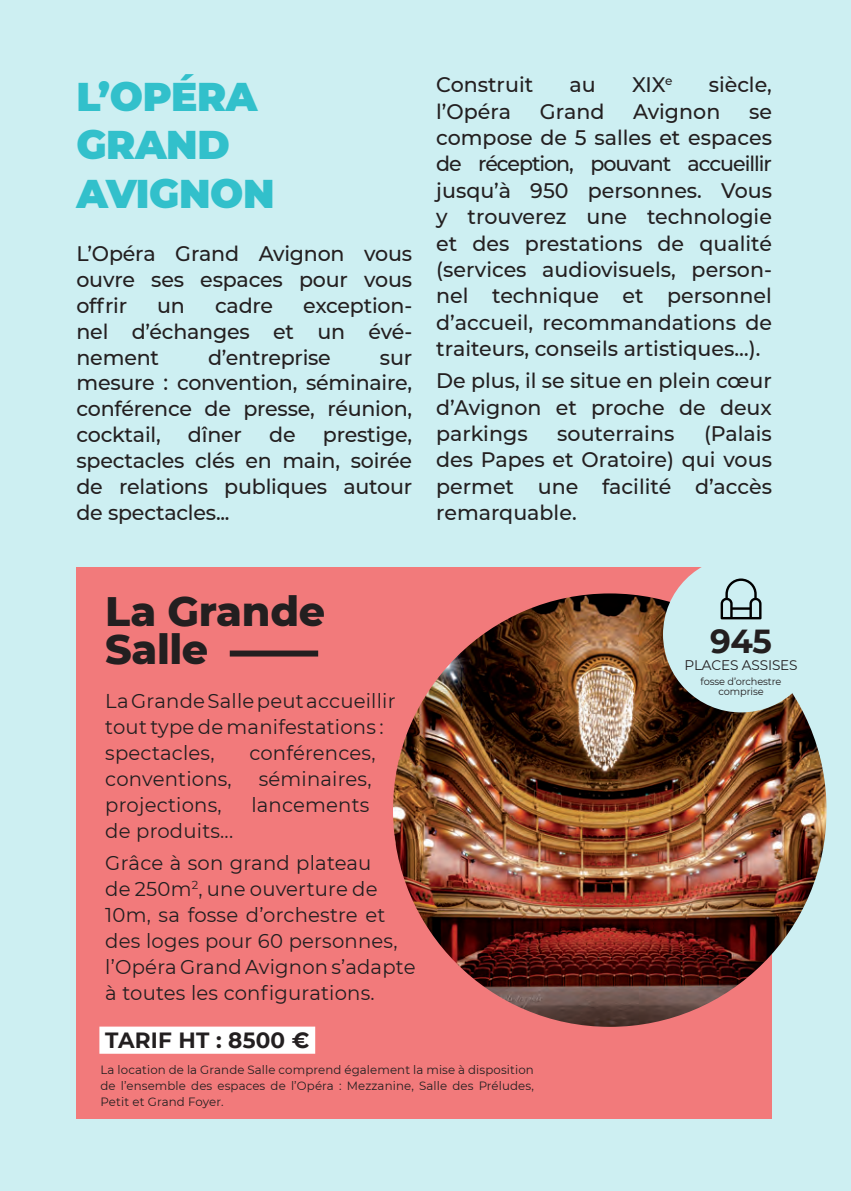
<style>
.page{position:relative;width:851px;height:1191px;background:#fff}
.page>*{position:absolute;margin:0;border:0;box-sizing:border-box;transform-origin:0 0}
.t1{font:800 42px/38px "Montserrat";letter-spacing:-.01em;color:#231f20}
.t2{font:900 40px/48.6px "Montserrat";letter-spacing:-.01em;color:#32c0cb}
.t3{font:700 33.2px "Montserrat";color:#231f20}
.t4{font:700 22px "Montserrat";letter-spacing:.01em;color:#231f20}
.t5{font:500 21px/26.4px "Montserrat";letter-spacing:-.01em;color:#231f20;text-align:justify}
.t6{font:20px/26px "Montserrat";letter-spacing:.01em;color:#231f20}
.t7{font:14px "Montserrat";letter-spacing:-.01em;color:#231f20}
.t8{font:12px/16px "Montserrat";letter-spacing:.01em;color:#231f20;text-align:justify}
.t9{font:10px "Montserrat";letter-spacing:-.01em;color:#231f20}
</style>
<div class="page">
<div style="left:0;top:0;width:850px;height:1191px;background:#cdeff2"></div>
<div style="left:76px;top:567px;width:695px;height:552px;background:#f27a7b"></div>
<div style="left:99px;top:1026px;width:216px;height:27px;background:#fff"></div>
<div style="left:230px;top:650px;width:88px;height:6px;background:#231f20"></div>
<img style="left:393px;top:593px;width:433px;height:433px;border-radius:217px">
<div style="left:663px;top:556px;width:156px;height:156px;background:#cdeff2;border-radius:50%"></div>
<svg style="left:720px;top:578px;width:41px;height:41px"></svg>
<p class="t2" style="left:76px;top:70px;width:200px">L’OPÉRA<br>GRAND<br>AVIGNON</p>
<p class="t5" style="left:76px;top:240px;width:337px;line-height:25.8px">L’Opéra Grand Avignon vous ouvre ses espaces pour vous offrir</p>
<p class="t5" style="left:76px;top:291px;width:337px;line-height:25.8px;text-indent:227px">exception&shy;nel d’échanges et un évé&shy;nement</p>
<p class="t5" style="left:157px;top:291px;width:29px">un</p>
<p class="t5" style="left:215px;top:291px;width:60px">cadre</p>
<p class="t5" style="left:208px;top:343px;width:124px">d’entreprise</p>
<p class="t5" style="left:76px;top:343px;width:337px;line-height:25.8px;text-indent:303px">sur mesure : convention, séminaire, conférence de presse, réunion, cocktail,</p>
<p class="t5" style="left:76px;top:421px;width:337px;line-height:25.8px;text-indent:246px">prestige, spectacles clés en main, soirée de relations publiques autour de spectacles...</p>
<p class="t5" style="left:188px;top:421px;width:56px">dîner</p>
<p class="t5" style="left:269px;top:421px;width:28px">de</p>
<p class="t5" style="left:436px;top:71px;width:98px">Construit</p>
<p class="t5" style="left:569px;top:71px;width:28px">au</p>
<p class="t5" style="left:632px;top:71px;width:42px">XIX<sup>e</sup></p>
<p class="t5" style="left:708px;top:71px;width:65px">siècle,</p>
<p class="t5" style="left:436px;top:97px;width:76px">l’Opéra</p>
<p class="t5" style="left:539px;top:97px;width:66px">Grand</p>
<p class="t5" style="left:633px;top:97px;width:89px">Avignon</p>
<p class="t5" style="left:436px;top:97px;width:337px;text-indent:313px">se compose de 5 salles et espaces de réception, pouvant accueillir jusqu’à 950 personnes. Vous y trouverez une technologie et des prestations de qualité (services audiovisuels, person&shy;nel technique et personnel d’accueil, recommandations de traiteurs, conseils artistiques…).</p>
<p class="t5" style="left:436px;top:367px;width:337px">De plus, il se situe en plein cœur d’Avignon et proche de deux parkings</p>
<p class="t5" style="left:436px;top:419px;width:337px;text-indent:268px">(Palais des Papes et Oratoire) qui vous permet une facilité d’accès remarquable.</p>
<p class="t5" style="left:557px;top:419px;width:118px">souterrains</p>
<p class="t1" style="left:105px;top:589px;width:221px">La Grande<br>Salle</p>
<p class="t6" style="left:105px;top:687px;width:292px">La Grande Salle peut accueillir tout type de manifestations : spectacles,</p>
<p class="t6" style="left:249px;top:739px;width:128px">conférences,</p>
<p class="t6" style="left:105px;top:765px;width:128px">conventions,</p>
<p class="t6" style="left:259px;top:765px;width:114px">séminaires,</p>
<p class="t6" style="left:105px;top:791px;width:118px">projections,</p>
<p class="t6" style="left:251px;top:791px;width:120px">lancements</p>
<p class="t6" style="left:105px;top:817px;width:129px">de produits...</p>
<p class="t6" style="left:105px;top:849px;width:312px">Grâce à son grand plateau<br>de 250m<sup>2</sup>, une ouverture de<br>10m, sa fosse d’orchestre et des loges pour 60 personnes, l’Opéra Grand Avignon s’adapte à toutes les configurations.</p>
<p class="t4" style="left:105px;top:1024px;width:206px">TARIF HT : 8500 €</p>
<p class="t3" style="left:710px;top:617px;width:63px">945</p>
<p class="t7" style="left:684px;top:655px;width:115px">PLACES ASSISES</p>
<p class="t9" style="left:700px;top:674px;width:82px">fosse d’orchestre</p>
<p class="t9" style="left:718px;top:684px;width:47px">comprise</p>
<p class="t8" style="left:100px;top:1061px;width:435px">La location de la Grande Salle comprend également la mise à disposition de l’ensemble des espaces de l’Opéra : Mezzanine, Salle des Préludes, Petit et Grand Foyer.</p>
</div>
